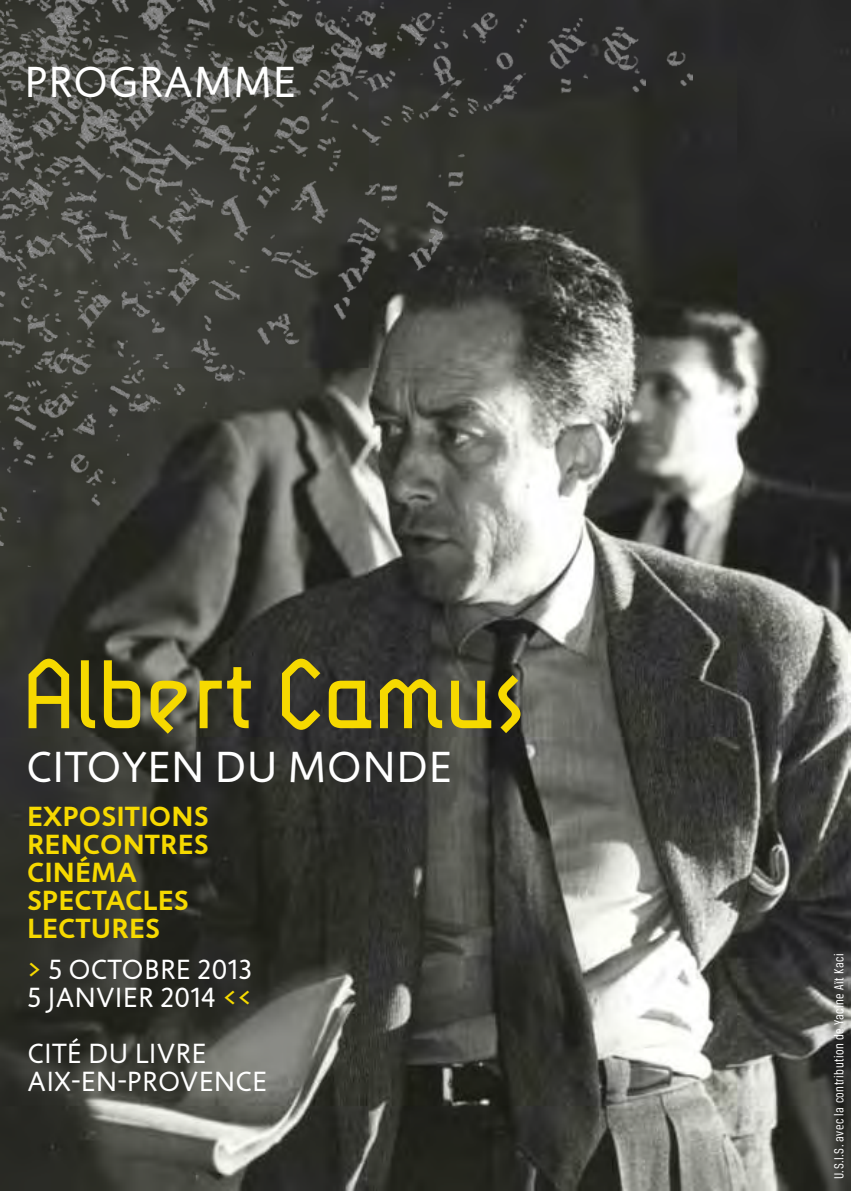
<style>
.page{position:relative;width:851px;height:1191px;background:#fff}
.page>*{position:absolute;margin:0;border:0;box-sizing:border-box;transform-origin:0 0}
.t1{font:300 101.8px "Lunatix";letter-spacing:-.03em;color:#f6d900}
.t2{font:43.8px "Jigsaw";letter-spacing:.03em;color:#fff}
.t3{font:28px/28px "Jigsaw";letter-spacing:.03em;color:#fff}
.t4{font:700 28px/28px "Jigsaw";letter-spacing:.03em;color:#f6d900}
.t5{font:14px "Breuer Condensed";letter-spacing:.03em;color:#fff}
.s1{color:#f6d900}
.s2{color:#f6da00}
</style>
<div class="page">
<img style="left:0;top:0;width:851px;height:1191px">
<img style="left:0;top:0;width:692px;height:567px">
<p class="t2" style="left:25px;top:57px;width:272px">PROGRAMME</p>
<p class="t1" style="left:21px;top:642px;width:506px">Albert Camus</p>
<p class="t2" style="left:27px;top:742px;width:426px">CITOYEN DU MONDE</p>
<p class="t4" style="left:27px;top:802px;width:182px">EXPOSITIONS<br>RENCONTRES<br>CINÉMA<br>SPECTACLES<br>LECTURES</p>
<p class="t3" style="left:28px;top:955px;width:225px"><span class="s1">&gt;</span> 5 OCTOBRE 2013<br>5 JANVIER 2014 <span class="s2">&lt;&lt;</span></p>
<p class="t3" style="left:28px;top:1039px;width:240px">CITÉ DU LIVRE<br>AIX-EN-PROVENCE</p>
<p class="t5" style="left:831px;top:1179px;width:227px;rotate:-90deg">U.S.I.S. avec la contribution de Yacine Aït Kaci</p>
</div>
